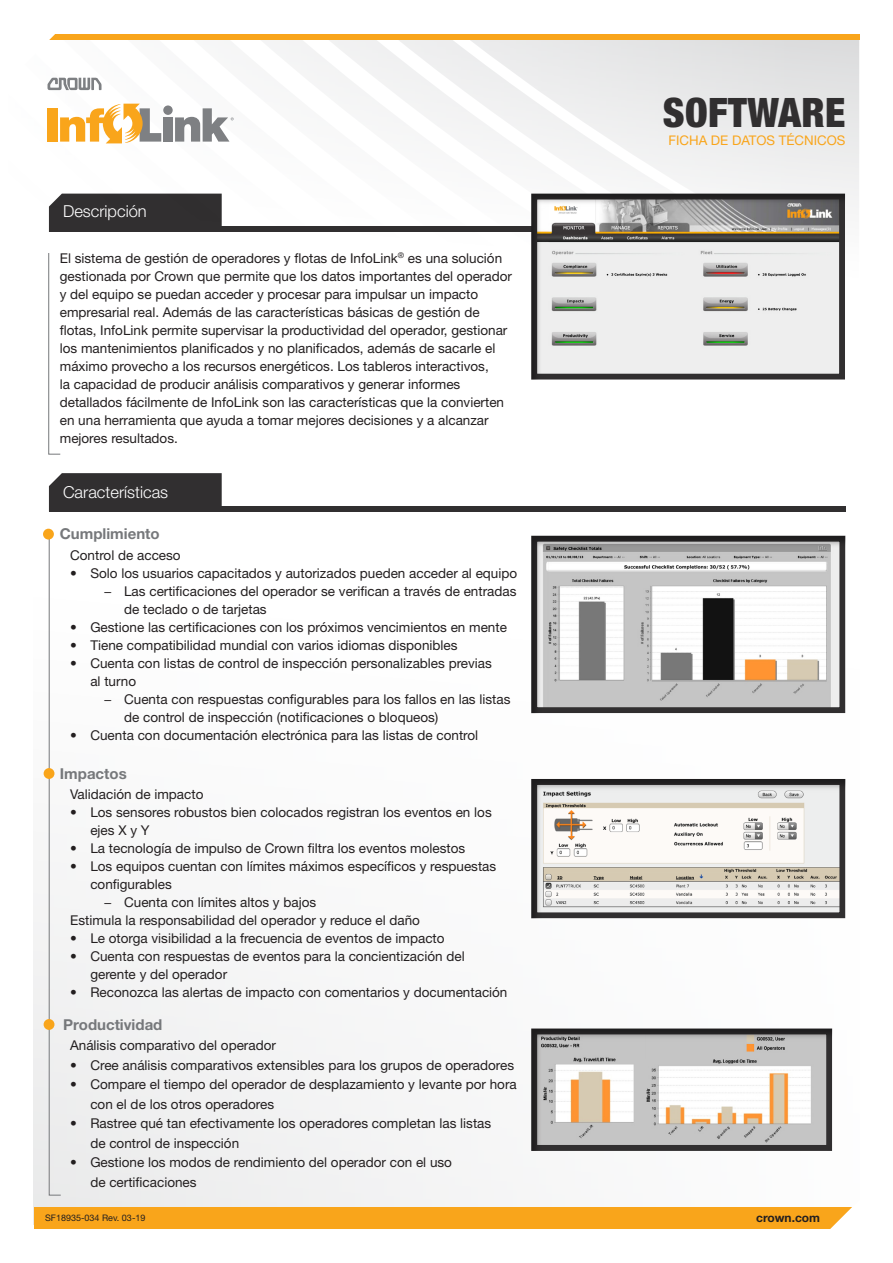
<style>
.page{position:relative;width:893px;height:1263px;background:#fff}
.page>*{position:absolute;margin:0;border:0;box-sizing:border-box;transform-origin:0 0}
.t1{font:900 condensed 40.65px "Helvetica Neue LT Std";letter-spacing:.01em;color:#312f30}
.Section_Headers{font:300 16.5px "Helvetica Neue LT Std";color:#fff}
.Sub_Heads{font:700 15px "Helvetica Neue LT Std";color:#76787b}
.Body{font:13.5px/18px "Helvetica Neue LT Std";color:#231f20}
.t2{font:13.35px "Helvetica Neue LT Std";color:#f9a51b}
.t3{font:700 12px "Helvetica Neue LT Std";color:#231f20}
.t4{font:9px "Helvetica Neue LT Std";color:#231f20}
</style>
<div class="page">
<svg style="left:48px;top:40px;width:811px;height:192px"></svg>
<div style="left:28px;top:35px;width:831px;height:5px;background:#f9a51b"></div>
<div style="left:34px;top:1207px;width:825px;height:22px;background:#f9a51b"></div>
<svg style="left:830px;top:1207px;width:29px;height:22px"></svg>
<svg style="left:49px;top:536px;width:12px;height:659px"></svg>
<div style="left:49px;top:194px;width:173px;height:33px;background:#312f30"></div>
<div style="left:49px;top:473px;width:173px;height:33px;background:#312f30"></div>
<div style="left:49px;top:227px;width:792px;height:5px;background:#312f30"></div>
<div style="left:49px;top:506px;width:796px;height:5px;background:#312f30"></div>
<svg style="left:48px;top:253px;width:13px;height:201px"></svg>
<div style="left:43px;top:529px;width:11px;height:10px;background:#f9a51b;border-radius:50%"></div>
<div style="left:529px;top:193px;width:317px;height:189px;background:#231f20;opacity:.45"></div>
<div style="left:528px;top:534px;width:318px;height:182px;background:#231f20;opacity:.45"></div>
<div style="left:44px;top:768px;width:10px;height:11px;background:#f9a51b;border-radius:50%"></div>
<div style="left:528px;top:777px;width:318px;height:143px;background:#231f20;opacity:.45"></div>
<div style="left:44px;top:1019px;width:10px;height:11px;background:#f9a51b;border-radius:50%"></div>
<div style="left:528px;top:1027px;width:305px;height:126px;background:#231f20;opacity:.45"></div>
<div style="left:163px;top:117px;width:10px;height:25px;background:#7e8083"></div>
<div style="left:163px;top:105px;width:10px;height:10px;background:#7e8083;border-radius:50%"></div>
<svg style="left:175px;top:108px;width:59px;height:34px"></svg>
<svg style="left:28px;top:34px;width:133px;height:137px"></svg>
<p class="Section_Headers" style="left:63px;top:201px;width:85px">Descripción</p>
<p class="Body" style="left:60px;top:249px;width:454px">El sistema de gestión de operadores y flotas de InfoLink<sup>®</sup> es una solución gestionada por Crown que permite que los datos importantes del operador y del equipo se puedan acceder y procesar para impulsar un impacto empresarial real. Además de las características básicas de gestión de</p>
<p class="Body" style="left:60px;top:321px;width:449px">flotas, InfoLink permite supervisar la productividad del operador, gestionar</p>
<p class="Body" style="left:60px;top:339px;width:437px">los mantenimientos planificados y no planificados, además de sacarle el máximo provecho a los recursos energéticos. Los tableros interactivos,</p>
<p class="Body" style="left:60px;top:375px;width:402px">la capacidad de producir análisis comparativos y generar informes</p>
<p class="Body" style="left:60px;top:393px;width:446px">detallados fácilmente de InfoLink son las características que la convierten</p>
<p class="Body" style="left:60px;top:411px;width:430px">en una herramienta que ayuda a tomar mejores decisiones y a alcanzar mejores resultados.</p>
<p class="Section_Headers" style="left:63px;top:482px;width:107px">Características</p>
<p class="Sub_Heads" style="left:60px;top:525px;width:101px">Cumplimiento</p>
<p class="Body" style="left:70px;top:546px;width:112px">Control de acceso</p>
<p class="Body" style="left:70px;top:564px;width:449px">• Solo los usuarios capacitados y autorizados pueden acceder al equipo</p>
<p class="Body" style="left:124px;top:582px;width:394px;text-indent:-20px">− Las certificaciones del operador se verifican a través de entradas de teclado o de tarjetas</p>
<p class="Body" style="left:70px;top:618px;width:438px">• Gestione las certificaciones con los próximos vencimientos en mente</p>
<p class="Body" style="left:70px;top:636px;width:389px">• Tiene compatibilidad mundial con varios idiomas disponibles</p>
<p class="Body" style="left:90px;top:654px;width:403px;text-indent:-20px">• Cuenta con listas de control de inspección personalizables previas al turno</p>
<p class="Body" style="left:124px;top:690px;width:388px;text-indent:-20px">− Cuenta con respuestas configurables para los fallos en las listas de control de inspección (notificaciones o bloqueos)</p>
<p class="Body" style="left:70px;top:726px;width:410px">• Cuenta con documentación electrónica para las listas de control</p>
<p class="Sub_Heads" style="left:60px;top:764px;width:68px">Impactos</p>
<p class="Body" style="left:70px;top:785px;width:135px">Validación de impacto</p>
<p class="Body" style="left:90px;top:803px;width:403px;text-indent:-20px">• Los sensores robustos bien colocados registran los eventos en los ejes X y Y</p>
<p class="Body" style="left:70px;top:839px;width:397px">• La tecnología de impulso de Crown filtra los eventos molestos</p>
<p class="Body" style="left:90px;top:857px;width:407px;text-indent:-20px">• Los equipos cuentan con límites máximos específicos y respuestas configurables</p>
<p class="Body" style="left:104px;top:893px;width:214px">− Cuenta con límites altos y bajos</p>
<p class="Body" style="left:70px;top:911px;width:351px">Estimula la responsabilidad del operador y reduce el daño</p>
<p class="Body" style="left:70px;top:929px;width:376px">• Le otorga visibilidad a la frecuencia de eventos de impacto</p>
<p class="Body" style="left:90px;top:947px;width:376px;text-indent:-20px">• Cuenta con respuestas de eventos para la concientización del gerente y del operador</p>
<p class="Body" style="left:70px;top:983px;width:439px">• Reconozca las alertas de impacto con comentarios y documentación</p>
<p class="Sub_Heads" style="left:63px;top:1015px;width:101px">Productividad</p>
<p class="Body" style="left:70px;top:1036px;width:207px">Análisis comparativo del operador</p>
<p class="Body" style="left:70px;top:1056px;width:446px">• Cree análisis comparativos extensibles para los grupos de operadores</p>
<p class="Body" style="left:90px;top:1074px;width:428px;line-height:19.5px;text-indent:-20px">• Compare el tiempo del operador de desplazamiento y levante por hora con el de los otros operadores</p>
<p class="Body" style="left:90px;top:1113px;width:402px;line-height:19.5px;text-indent:-20px">• Rastree qué tan efectivamente los operadores completan las listas de control de inspección</p>
<p class="Body" style="left:90px;top:1152px;width:363px;line-height:19.5px;text-indent:-20px">• Gestione los modos de rendimiento del operador con el uso de certificaciones</p>
<p class="t1" style="left:663px;top:88px;width:184px">SOFTWARE</p>
<p class="t2" style="left:668px;top:132px;width:179px">FICHA DE DATOS TÉCNICOS</p>
<p class="t4" style="left:45px;top:1212px;width:102px">SF18935-034 Rev. 03-19</p>
<p class="t3" style="left:756px;top:1210px;width:65px">crown.com</p>
</div>
